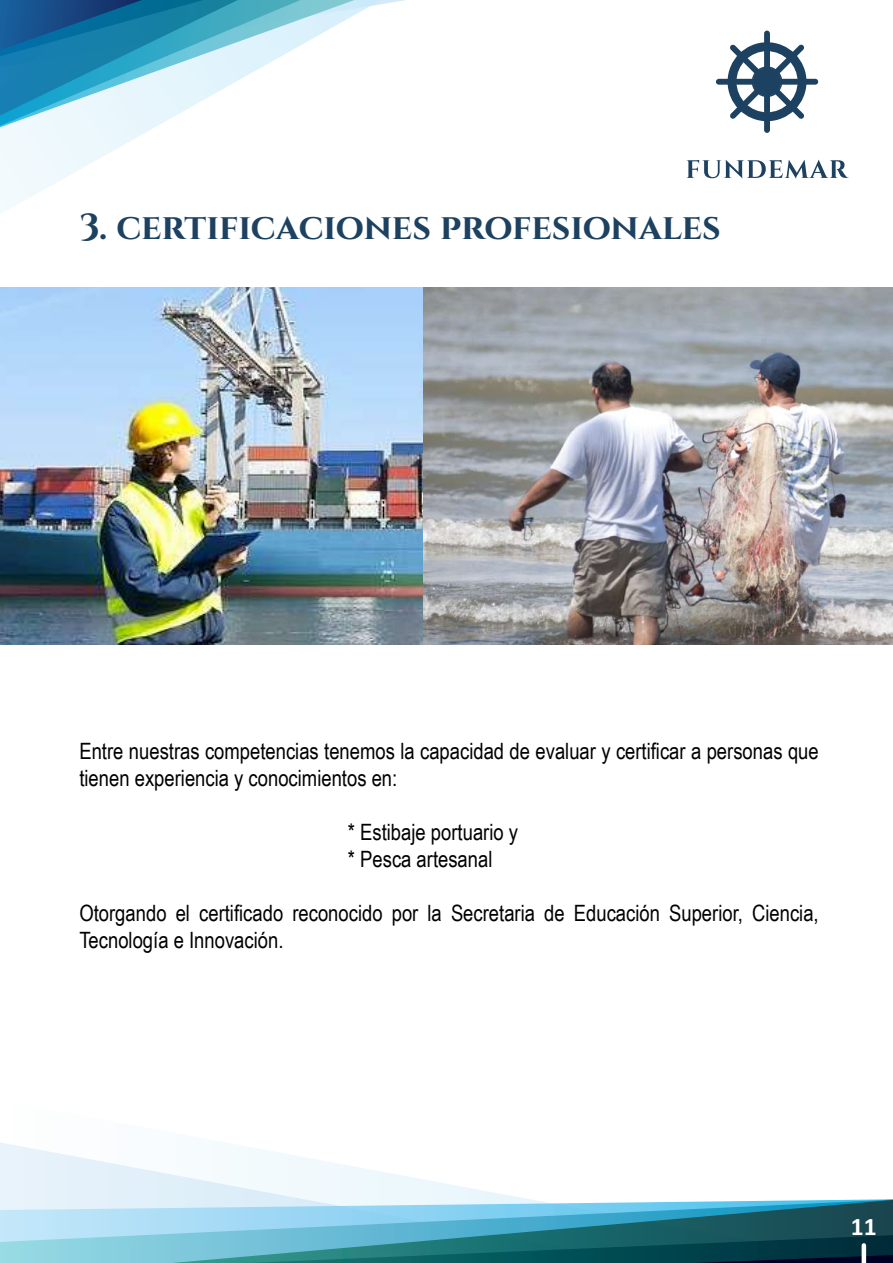
<style>
.page{position:relative;width:893px;height:1263px;background:#fff}
.page>*{position:absolute;margin:0;border:0;box-sizing:border-box;transform-origin:0 0}
.t1{font:700 36.3px "Cinzel";color:#1d4160}
.t2{font:700 25.5px "Calibri";color:#fff}
.t3{font:22.5px/27px "Arial Narrow";color:#000}
</style>
<div class="page">
<svg style="left:0;top:1142px;width:526px;height:57px"></svg>
<svg style="left:0;top:1199px;width:893px;height:64px;background:#5d9fb0"></svg>
<svg style="left:0;top:165px;width:565px;height:123px"></svg>
<svg style="left:0;top:160px;width:96px;height:5px"></svg>
<svg style="left:0;top:0;width:819px;height:160px"></svg>
<img style="left:0;top:288px;width:424px;height:356px">
<img style="left:424px;top:288px;width:469px;height:356px">
<svg style="left:686px;top:160px;width:163px;height:18px"></svg>
<div style="left:764px;top:31px;width:6px;height:102px;background:#1d4160;border-radius:3px"></div>
<div style="left:716px;top:79px;width:102px;height:6px;background:#1d4160;border-radius:3px"></div>
<svg style="left:728px;top:42px;width:78px;height:79px"></svg>
<hr style="left:862px;top:1245px;width:4px;height:18px;background:#fff">
<h1 class="t1" style="left:79px;top:205px;width:643px">3. CERTIFICACIONES PROFESIONALES</h1>
<p class="t3" style="left:79px;top:737px;width:741px">Entre nuestras competencias tenemos la capacidad de evaluar y certificar a personas que tienen experiencia y conocimientos en:</p>
<p class="t3" style="left:348px;top:818px;width:172px">* Estibaje portuario y * Pesca artesanal</p>
<p class="t3" style="left:79px;top:899px;width:741px">Otorgando el certificado reconocido por la Secretaria de Educación Superior, Ciencia,<br>Tecnología e Innovación.</p>
<p class="t2" style="left:851px;top:1208px;width:27px">11</p>
</div>
